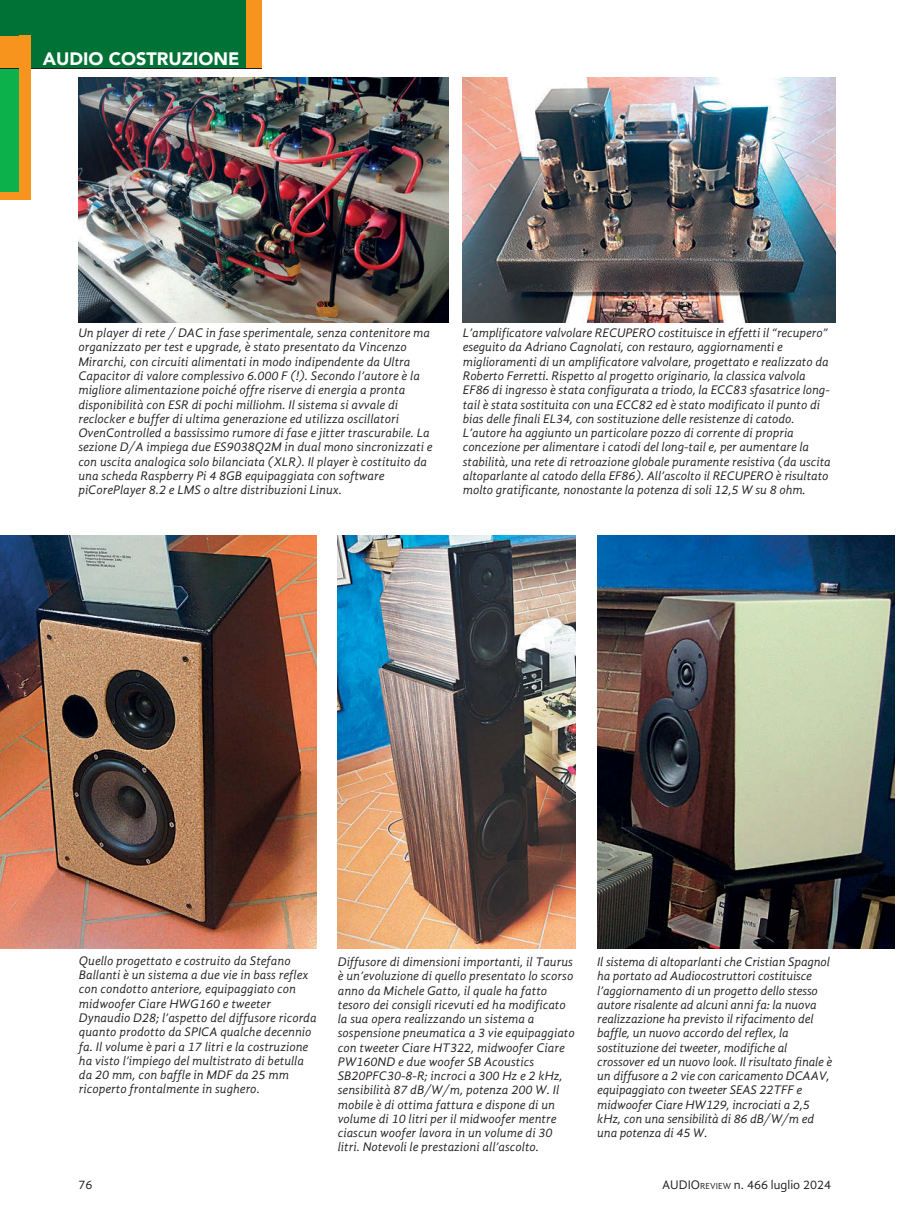
<style>
.page{position:relative;width:897px;height:1217px;background:#fff}
.page>*{position:absolute;margin:0;border:0;box-sizing:border-box;transform-origin:0 0}
.t1{font:900 18px "Avenir";color:#fff}
.t2{font:italic 12.75px/14.2px "Gandhi Sans";color:#231f20}
.t3{font:12.75px "Gandhi Sans";color:#231f20}
.s1{font-size:9px}
</style>
<div class="page">
<div style="left:201px;top:0;width:61px;height:68px;background:#f7941e"></div>
<div style="left:0;top:0;width:246px;height:68px;background:#007236"></div>
<div style="left:0;top:36px;width:30px;height:33px;background:#f7941e"></div>
<div style="left:0;top:167px;width:30px;height:33px;background:#f7941e"></div>
<div style="left:0;top:69px;width:30px;height:123px;background:#0db14b"></div>
<hr style="left:0;top:68px;width:262px;height:1px;background:#231f20">
<div style="left:19px;top:36px;width:11px;height:164px;background:#f7941e"></div>
<img style="left:463px;top:78px;width:372px;height:244px">
<img style="left:78px;top:78px;width:371px;height:244px">
<img style="left:0;top:536px;width:316px;height:412px">
<img style="left:597px;top:536px;width:298px;height:412px">
<img style="left:338px;top:536px;width:238px;height:412px">
<h1 class="t1" style="left:43px;top:43px;width:198px">AUDIO COSTRUZIONE</h1>
<p class="t2" style="left:78px;top:327px;width:356px">Un player di rete / DAC in fase sperimentale, senza contenitore ma organizzato per test e upgrade, è stato presentato da Vincenzo Mirarchi, con circuiti alimentati in modo indipendente da Ultra Capacitor di valore complessivo 6.000 F (!). Secondo l’autore è la migliore alimentazione poiché offre riserve di energia a pronta disponibilità con ESR di pochi milliohm. Il sistema si avvale di reclocker e buffer di ultima generazione ed utilizza oscillatori OvenControlled a bassissimo rumore di fase e jitter trascurabile. La sezione D/A impiega due ES9038Q2M in dual mono sincronizzati e con uscita analogica solo bilanciata (XLR). Il player è costituito da una scheda Raspberry Pi 4 8GB equipaggiata con software piCorePlayer 8.2 e LMS o altre distribuzioni Linux.</p>
<p class="t2" style="left:463px;top:327px;width:369px">L’amplificatore valvolare RECUPERO costituisce in effetti il “recupero” eseguito da Adriano Cagnolati, con restauro, aggiornamenti e miglioramenti di un amplificatore valvolare, progettato e realizzato da Roberto Ferretti. Rispetto al progetto originario, la classica valvola EF86 di ingresso è stata configurata a triodo, la ECC83 sfasatrice long&shy;tail è stata sostituita con una ECC82 ed è stato modificato il punto di bias delle finali EL34, con sostituzione delle resistenze di catodo.<br>L’autore ha aggiunto un particolare pozzo di corrente di propria concezione per alimentare i catodi del long-tail e, per aumentare la stabilità, una rete di retroazione globale puramente resistiva (da uscita altoparlante al catodo della EF86). All’ascolto il RECUPERO è risultato molto gratificante, nonostante la potenza di soli 12,5 W su 8 ohm.</p>
<p class="t2" style="left:79px;top:954px;width:239px">Quello progettato e costruito da Stefano Ballanti è un sistema a due vie in bass reflex con condotto anteriore, equipaggiato con midwoofer Ciare HWG160 e tweeter Dynaudio D28; l’aspetto del diffusore ricorda quanto prodotto da SPICA qualche decennio fa. Il volume è pari a 17 litri e la costruzione ha visto l’impiego del multistrato di betulla da 20 mm, con baffle in MDF da 25 mm ricoperto frontalmente in sughero.</p>
<p class="t2" style="left:338px;top:955px;width:238px">Diffusore di dimensioni importanti, il Taurus è un’evoluzione di quello presentato lo scorso anno da Michele Gatto, il quale ha fatto tesoro dei consigli ricevuti ed ha modificato la sua opera realizzando un sistema a sospensione pneumatica a 3 vie equipaggiato con tweeter Ciare HT322, midwoofer Ciare PW160ND e due woofer SB Acoustics SB20PFC30-8-R; incroci a 300 Hz e 2 kHz, sensibilità 87 dB/W/m, potenza 200 W. Il mobile è di ottima fattura e dispone di un volume di 10 litri per il midwoofer mentre ciascun woofer lavora in un volume di 30 litri. Notevoli le prestazioni all’ascolto.</p>
<p class="t2" style="left:597px;top:955px;width:237px">Il sistema di altoparlanti che Cristian Spagnol ha portato ad Audiocostruttori costituisce l’aggiornamento di un progetto dello stesso autore risalente ad alcuni anni fa: la nuova realizzazione ha previsto il rifacimento del baffle, un nuovo accordo del reflex, la sostituzione dei tweeter, modifiche al crossover ed un nuovo look. Il risultato finale è un diffusore a 2 vie con caricamento DCAAV, equipaggiato con tweeter SEAS 22TFF e midwoofer Ciare HW129, incrociati a 2,5 kHz, con una sensibilità di 86 dB/W/m ed una potenza di 45 W.</p>
<p class="t3" style="left:78px;top:1177px;width:16px">76</p>
<p class="t3" style="left:662px;top:1177px;width:170px">AUDIO<span class="s1">REVIEW</span> n. 466 luglio 2024</p>
</div>
